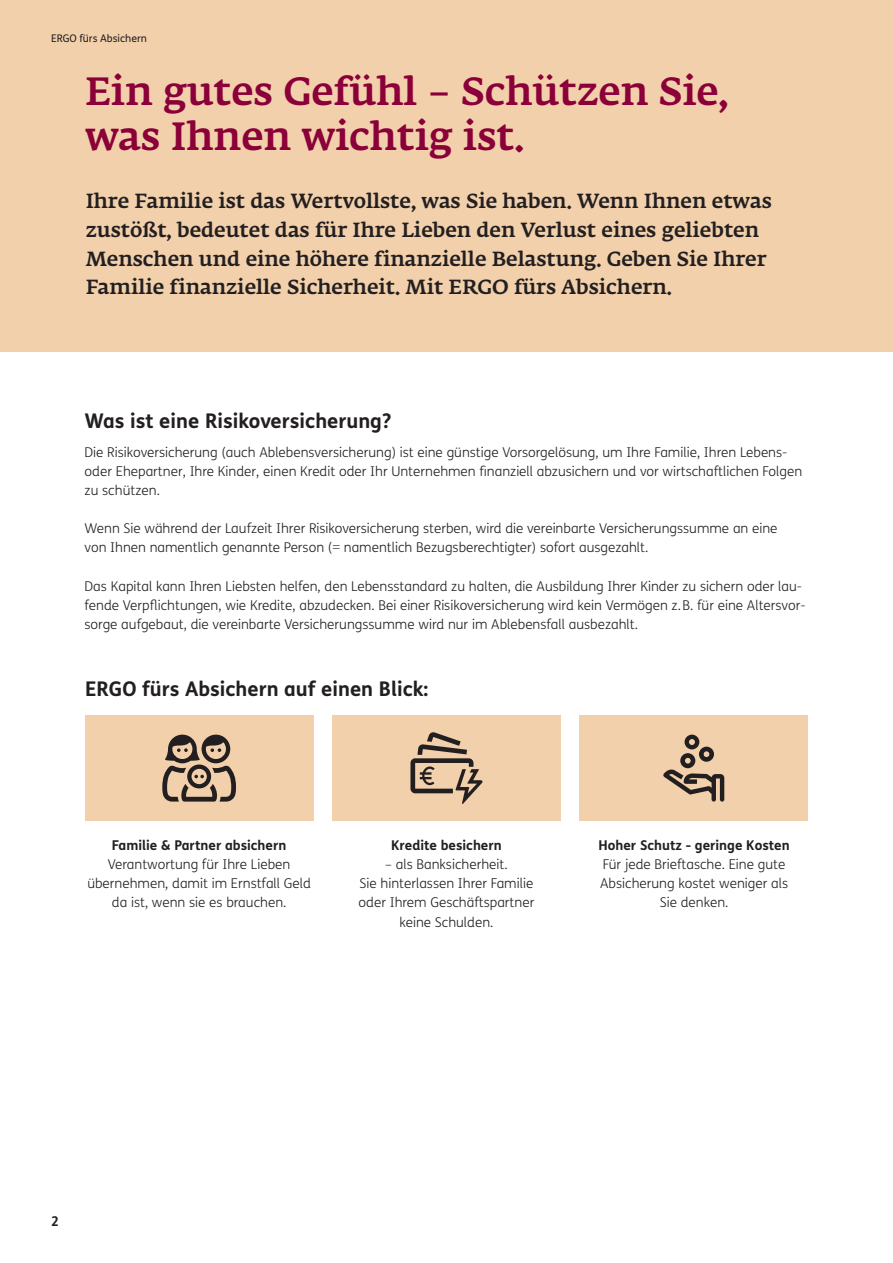
<style>
.page{position:relative;width:893px;height:1263px;background:#fff}
.page>*{position:absolute;margin:0;border:0;box-sizing:border-box;transform-origin:0 0}
.t1{font:500 39px "Fedra Serif A Pro";color:#8b0039}
.Subline_Fedra_Medium_13_5pt{font:500 20.25px/28.7px "Fedra Serif A Pro";color:#231f20}
.Subline_FS_Me_Bold_13_5pt{font:700 20.25px "FS Me";color:#231f20}
.Copy_FS_Me_Light_9pt{font:300 13.5px/19.2px "FS Me";color:#231f20}
.Page_number_left_FS_Me_Bold_9pt{font:700 13.5px "FS Me";color:#231f20}
.Column_title_left_FS_Me_Regular_7pt{font:10.5px "FS Me";color:#231f20}
</style>
<div class="page">
<div style="left:0;top:0;width:893px;height:352px;background:#f1d0ab"></div>
<div style="left:85px;top:715px;width:228px;height:106px;background:#f1d0ab"></div>
<svg style="left:162px;top:735px;width:74px;height:66px"></svg>
<div style="left:332px;top:715px;width:229px;height:106px;background:#f1d0ab"></div>
<svg style="left:410px;top:732px;width:73px;height:72px"></svg>
<div style="left:580px;top:715px;width:228px;height:106px;background:#f1d0ab"></div>
<svg style="left:663px;top:735px;width:61px;height:66px"></svg>
<p class="Column_title_left_FS_Me_Regular_7pt" style="left:51px;top:31px;width:97px">ERGO fürs Absichern</p>
<p class="t1" style="left:85px;top:69px;width:645px">Ein gutes Gefühl – Schützen Sie,</p>
<p class="t1" style="left:85px;top:113px;width:441px">was Ihnen wichtig ist.</p>
<p class="Subline_Fedra_Medium_13_5pt" style="left:86px;top:187px;width:688px">Ihre Familie ist das Wertvollste, was Sie haben. Wenn Ihnen etwas zustößt, bedeutet das für Ihre Lieben den Verlust eines geliebten Menschen und eine höhere finanzielle Belastung. Geben Sie Ihrer Familie finanzielle Sicherheit. Mit ERGO fürs Absichern.</p>
<p class="Subline_FS_Me_Bold_13_5pt" style="left:85px;top:406px;width:308px">Was ist eine Risikoversicherung?</p>
<p class="Copy_FS_Me_Light_9pt" style="left:85px;top:442px;width:719px">Die Risikoversicherung (auch Ablebensversicherung) ist eine günstige Vorsorgelösung, um Ihre Familie, Ihren Lebens&shy;oder Ehepartner, Ihre Kinder, einen Kredit oder Ihr Unternehmen finanziell abzusichern und vor wirtschaftlichen Folgen zu schützen.</p>
<p class="Copy_FS_Me_Light_9pt" style="left:85px;top:518px;width:694px">Wenn Sie während der Laufzeit Ihrer Risikoversicherung sterben, wird die vereinbarte Versicherungssumme an eine</p>
<p class="Copy_FS_Me_Light_9pt" style="left:85px;top:538px;width:565px">von Ihnen namentlich genannte Person (= namentlich Bezugsberechtigter) sofort ausgezahlt.</p>
<p class="Copy_FS_Me_Light_9pt" style="left:85px;top:576px;width:722px">Das Kapital kann Ihren Liebsten helfen, den Lebensstandard zu halten, die Ausbildung Ihrer Kinder zu sichern oder lau&shy;fende Verpflichtungen, wie Kredite, abzudecken. Bei einer Risikoversicherung wird kein Vermögen z.B. für eine Altersvor&shy;sorge aufgebaut, die vereinbarte Versicherungssumme wird nur im Ablebensfall ausbezahlt.</p>
<p class="Subline_FS_Me_Bold_13_5pt" style="left:85px;top:673px;width:345px">ERGO fürs Absichern auf einen Blick:</p>
<p class="Page_number_left_FS_Me_Bold_9pt" style="left:112px;top:835px;width:176px">Familie &amp; Partner absichern</p>
<p class="Copy_FS_Me_Light_9pt" style="left:108px;top:854px;width:184px">Verantwortung für Ihre Lieben</p>
<p class="Copy_FS_Me_Light_9pt" style="left:87px;top:873px;width:225px;text-align:center">übernehmen, damit im Ernstfall Geld da ist, wenn sie es brauchen.</p>
<p class="Page_number_left_FS_Me_Bold_9pt" style="left:391px;top:835px;width:112px">Kredite besichern</p>
<p class="Copy_FS_Me_Light_9pt" style="left:385px;top:854px;width:124px">– als Banksicherheit.</p>
<p class="Copy_FS_Me_Light_9pt" style="left:360px;top:873px;width:175px">Sie hinterlassen Ihrer Familie</p>
<p class="Copy_FS_Me_Light_9pt" style="left:359px;top:893px;width:177px">oder Ihrem Geschäftspartner</p>
<p class="Copy_FS_Me_Light_9pt" style="left:399px;top:912px;width:96px">keine Schulden.</p>
<p class="Page_number_left_FS_Me_Bold_9pt" style="left:598px;top:835px;width:193px">Hoher Schutz - geringe Kosten</p>
<p class="Copy_FS_Me_Light_9pt" style="left:603px;top:854px;width:184px">Für jede Brieftasche. Eine gute</p>
<p class="Copy_FS_Me_Light_9pt" style="left:600px;top:873px;width:189px">Absicherung kostet weniger als</p>
<p class="Copy_FS_Me_Light_9pt" style="left:660px;top:893px;width:70px">Sie denken.</p>
<p class="Page_number_left_FS_Me_Bold_9pt" style="left:51px;top:1211px;width:9px">2</p>
</div>
